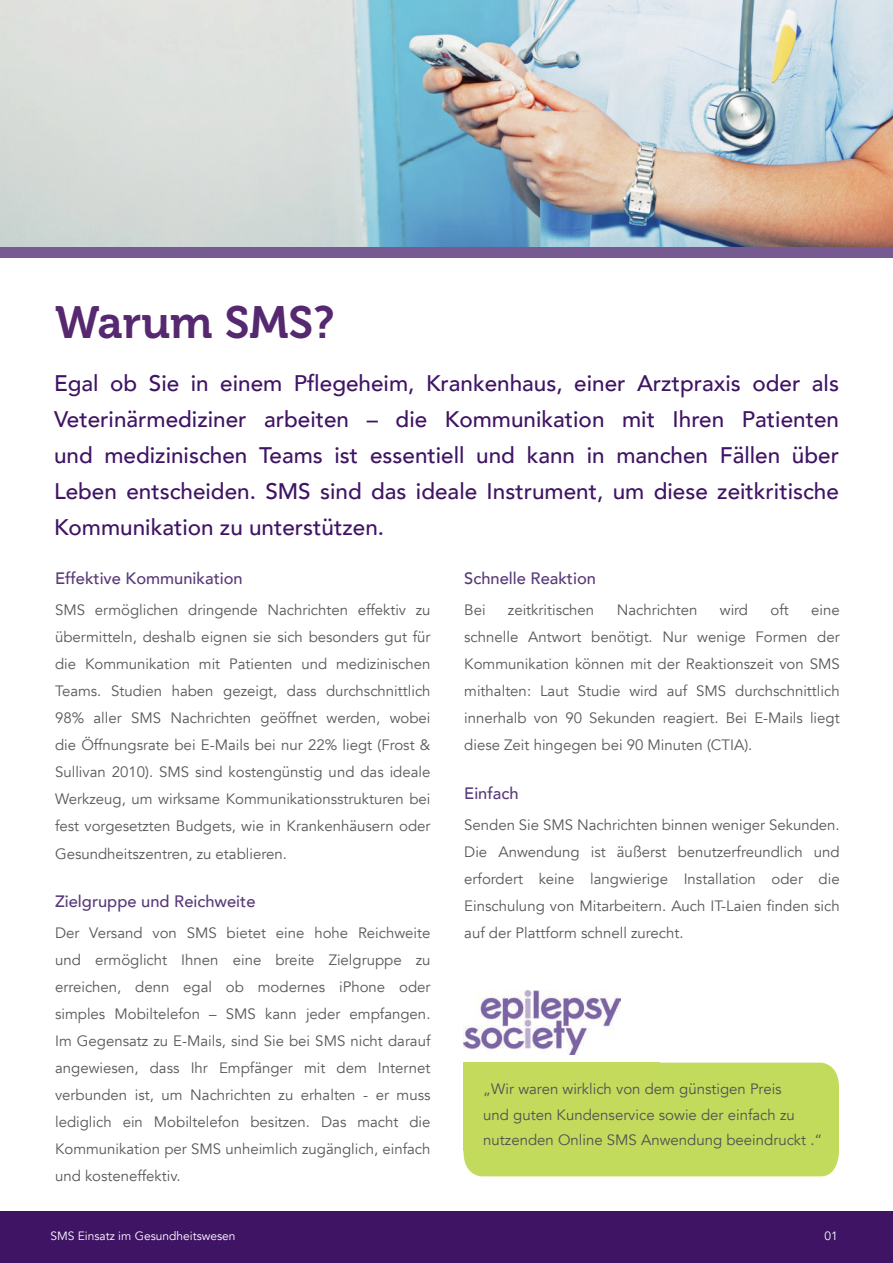
<style>
.page{position:relative;width:893px;height:1263px;background:#fff}
.page>*{position:absolute;margin:0;border:0;box-sizing:border-box;transform-origin:0 0}
.t1{font:45px "Museo 700";color:#562870}
.t2{font:500 22.5px/36px "Avenir";color:#3f1464;text-align:justify}
.t3{font:500 16.5px "Avenir";color:#593a79}
.t4{font:15px/27px "Avenir";color:#57585a;text-align:justify}
.t5{font:15px/25.5px "Avenir";color:#515253}
.t6{font:12px "Avenir";color:#fff}
</style>
<div class="page">
<div style="left:0;top:1212px;width:893px;height:51px;background:#3f1464"></div>
<div style="left:0;top:247px;width:893px;height:11px;background:#785a92"></div>
<img style="left:0;top:0;width:893px;height:247px">
<div style="left:463px;top:1063px;width:376px;height:113px;background:#c3db5c"></div>
<div style="left:463px;top:1063px;width:197px;height:88px;background:#c3da5d"></div>
<img style="left:463px;top:991px;width:157px;height:63px">
<h1 class="t1" style="left:55px;top:297px;width:281px">Warum SMS?</h1>
<p class="t2" style="left:54px;top:364px;width:787px">Egal ob Sie in einem Pflegeheim, Krankenhaus, einer Arztpraxis oder als Veterinärmediziner arbeiten – die Kommunikation mit Ihren Patienten und medizinischen Teams ist essentiell und kann in manchen Fällen über Leben entscheiden. SMS sind das ideale Instrument, um diese zeitkritische Kommunikation zu unterstützen.</p>
<p class="t3" style="left:55px;top:564px;width:189px">Effektive Kommunikation</p>
<p class="t4" style="left:55px;top:597px;width:377px">SMS ermöglichen dringende Nachrichten effektiv zu übermitteln, deshalb eignen sie sich besonders gut für die Kommunikation mit Patienten und medizinischen Teams. Studien haben gezeigt, dass durchschnittlich 98% aller SMS Nachrichten geöffnet werden, wobei die Öffnungsrate bei E-Mails bei nur 22% liegt (Frost &amp; Sullivan 2010). SMS sind kostengünstig und das ideale Werkzeug, um wirksame Kommunikationsstrukturen bei fest vorgesetzten Budgets, wie in Krankenhäusern oder Gesundheitszentren, zu etablieren.</p>
<p class="t3" style="left:55px;top:887px;width:202px">Zielgruppe und Reichweite</p>
<p class="t4" style="left:55px;top:920px;width:377px">Der Versand von SMS bietet eine hohe Reichweite und ermöglicht Ihnen eine breite Zielgruppe zu erreichen, denn egal ob modernes iPhone oder simples Mobiltelefon – SMS kann jeder empfangen.<br>Im Gegensatz zu E-Mails, sind Sie bei SMS nicht darauf angewiesen, dass Ihr Empfänger mit dem Internet verbunden ist, um Nachrichten zu erhalten - er muss lediglich ein Mobiltelefon besitzen. Das macht die Kommunikation per SMS unheimlich zugänglich, einfach und kosteneffektiv.</p>
<p class="t3" style="left:464px;top:564px;width:133px">Schnelle Reaktion</p>
<p class="t4" style="left:464px;top:597px;width:23px">Bei</p>
<p class="t4" style="left:508px;top:597px;width:88px">zeitkritischen</p>
<p class="t4" style="left:617px;top:597px;width:82px">Nachrichten</p>
<p class="t4" style="left:720px;top:597px;width:30px">wird</p>
<p class="t4" style="left:770px;top:597px;width:20px">oft</p>
<p class="t4" style="left:464px;top:597px;width:377px;text-indent:347px">eine schnelle Antwort benötigt. Nur wenige Formen der Kommunikation können mit der Reaktionszeit von SMS mithalten: Laut Studie wird auf SMS durchschnittlich innerhalb von 90 Sekunden reagiert. Bei E-Mails liegt diese Zeit hingegen bei 90 Minuten (CTIA).</p>
<p class="t3" style="left:464px;top:779px;width:56px">Einfach</p>
<p class="t4" style="left:464px;top:812px;width:377px">Senden Sie SMS Nachrichten binnen weniger Sekunden.<br>Die Anwendung ist äußerst benutzerfreundlich und erfordert keine langwierige Installation oder die Einschulung von Mitarbeitern. Auch IT-Laien finden sich auf der Plattform schnell zurecht.</p>
<p class="t5" style="left:483px;top:1077px;width:341px">„Wir waren wirklich von dem günstigen Preis<br>und guten Kundenservice sowie der einfach zu nutzenden Online SMS Anwendung beeindruckt .“</p>
<p class="t6" style="left:50px;top:1229px;width:187px">SMS Einsatz im Gesundheitswesen</p>
<p class="t6" style="left:824px;top:1229px;width:15px">01</p>
</div>
